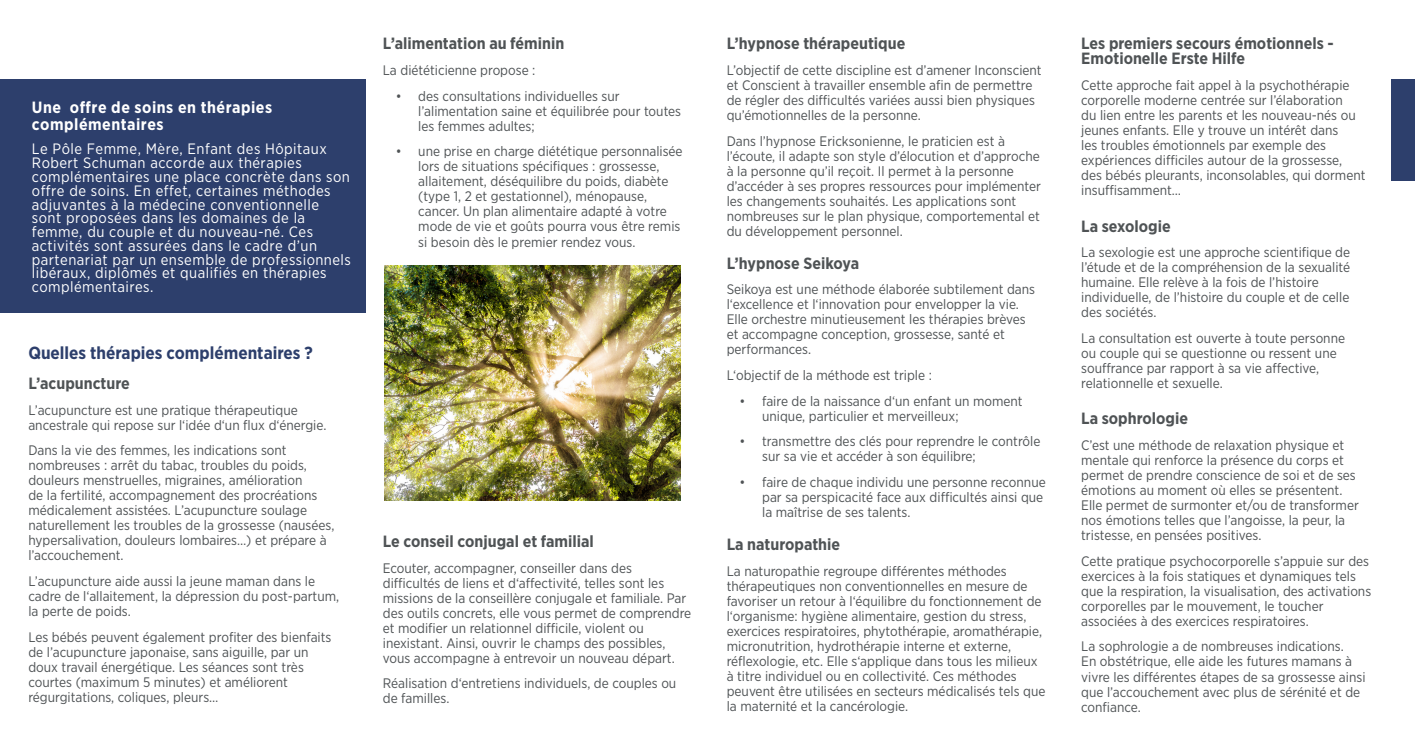
<style>
.page{position:relative;width:1418px;height:745px;background:#fff}
.page>*{position:absolute;margin:0;border:0;box-sizing:border-box;transform-origin:0 0}
.TITLE_SMALL{font:700 17.5px "Gotham Narrow";color:#2d3f6c}
.TITLE_SMALL-2{font:700 16.25px/15px "Gotham Narrow";color:#4f5355}
.t1{font:700 16.25px/17.5px "Gotham Narrow";letter-spacing:.03em;color:#fff}
.t2{font:15px/13.8px "Gotham Narrow";letter-spacing:.03em;color:#fff}
.TITLE_SMALL-3{font:13.75px/15px "Gotham Narrow";color:#4f5355}
</style>
<div class="page">
<div style="left:0;top:79px;width:365px;height:233px;background:#2d3f6c"></div>
<div style="left:1391px;top:79px;width:23px;height:102px;background:#2d3f6c"></div>
<img style="left:384px;top:265px;width:296px;height:235px">
<p class="t1" style="left:32px;top:98px;width:242px">Une offre de soins en thérapies complémentaires</p>
<p class="t2" style="left:32px;top:142px;width:320px">Le Pôle Femme, Mère, Enfant des Hôpitaux Robert Schuman accorde aux thérapies complémentaires une place concrète dans son offre de soins. En effet, certaines méthodes adjuvantes à la médecine conventionnelle sont proposées dans les domaines de la femme, du couple et du nouveau-né. Ces activités sont assurées dans le cadre d’un partenariat par un ensemble de professionnels libéraux, diplômés et qualifiés en thérapies complémentaires.</p>
<p class="TITLE_SMALL" style="left:28px;top:341px;width:286px">Quelles thérapies complémentaires ?</p>
<p class="TITLE_SMALL-2" style="left:28px;top:375px;width:103px">L’acupuncture</p>
<p class="TITLE_SMALL-3" style="left:28px;top:402px;width:299px">L’acupuncture est une pratique thérapeutique ancestrale qui repose sur l‘idée d‘un flux d‘énergie.</p>
<p class="TITLE_SMALL-3" style="left:28px;top:442px;width:307px">Dans la vie des femmes, les indications sont nombreuses : arrêt du tabac, troubles du poids, douleurs menstruelles, migraines, amélioration<br>de la fertilité, accompagnement des procréations médicalement assistées. L’acupuncture soulage naturellement les troubles de la grossesse (nausées, hypersalivation, douleurs lombaires…) et prépare à l’accouchement.</p>
<p class="TITLE_SMALL-3" style="left:28px;top:573px;width:312px">L’acupuncture aide aussi la jeune maman dans le cadre de l‘allaitement, la dépression du post-partum, la perte de poids.</p>
<p class="TITLE_SMALL-3" style="left:28px;top:628px;width:304px">Les bébés peuvent également profiter des bienfaits de l’acupuncture japonaise, sans aiguille, par un doux travail énergétique. Les séances sont très courtes (maximum 5 minutes) et améliorent régurgitations, coliques, pleurs…</p>
<p class="TITLE_SMALL-2" style="left:383px;top:36px;width:183px">L’alimentation au féminin</p>
<p class="TITLE_SMALL-3" style="left:383px;top:62px;width:154px">La diététicienne propose :</p>
<p class="TITLE_SMALL-3" style="left:418px;top:88px;width:264px;text-indent:-22px">• des consultations individuelles sur l’alimentation saine et équilibrée pour toutes les femmes adultes;</p>
<p class="TITLE_SMALL-3" style="left:418px;top:144px;width:266px;text-indent:-22px">• une prise en charge diététique personnalisée lors de situations spécifiques : grossesse, allaitement, déséquilibre du poids, diabète (type 1, 2 et gestationnel), ménopause, cancer. Un plan alimentaire adapté à votre mode de vie et goûts pourra vous être remis si besoin dès le premier rendez vous.</p>
<p class="TITLE_SMALL-2" style="left:383px;top:533px;width:212px">Le conseil conjugal et familial</p>
<p class="TITLE_SMALL-3" style="left:383px;top:559px;width:310px">Ecouter, accompagner, conseiller dans des difficultés de liens et d‘affectivité, telles sont les missions de la conseillère conjugale et familiale. Par des outils concrets, elle vous permet de comprendre et modifier un relationnel difficile, violent ou inexistant. Ainsi, ouvrir le champs des possibles, vous accompagne à entrevoir un nouveau départ.</p>
<p class="TITLE_SMALL-3" style="left:383px;top:675px;width:295px">Réalisation d‘entretiens individuels, de couples ou de familles.</p>
<p class="TITLE_SMALL-2" style="left:726px;top:36px;width:180px">L’hypnose thérapeutique</p>
<p class="TITLE_SMALL-3" style="left:726px;top:62px;width:316px">L’objectif de cette discipline est d’amener Inconscient et Conscient à travailler ensemble afin de permettre de régler des difficultés variées aussi bien physiques qu’émotionnelles de la personne.</p>
<p class="TITLE_SMALL-3" style="left:726px;top:133px;width:316px">Dans l’hypnose Ericksonienne, le praticien est à l’écoute, il adapte son style d’élocution et d’approche à la personne qu’il reçoit. Il permet à la personne d’accéder à ses propres ressources pour implémenter les changements souhaités. Les applications sont nombreuses sur le plan physique, comportemental et du développement personnel.</p>
<p class="TITLE_SMALL-2" style="left:726px;top:255px;width:134px">L’hypnose Seikoya</p>
<p class="TITLE_SMALL-3" style="left:726px;top:281px;width:310px">Seikoya est une méthode élaborée subtilement dans l‘excellence et l‘innovation pour envelopper la vie.<br>Elle orchestre minutieusement les thérapies brèves et accompagne conception, grossesse, santé et performances.</p>
<p class="TITLE_SMALL-3" style="left:726px;top:367px;width:207px">L‘objectif de la méthode est triple :</p>
<p class="TITLE_SMALL-3" style="left:762px;top:393px;width:262px;text-indent:-22px">• faire de la naissance d‘un enfant un moment unique, particulier et merveilleux;</p>
<p class="TITLE_SMALL-3" style="left:762px;top:433px;width:280px;text-indent:-22px">• transmettre des clés pour reprendre le contrôle sur sa vie et accéder à son équilibre;</p>
<p class="TITLE_SMALL-3" style="left:762px;top:474px;width:285px;text-indent:-22px">• faire de chaque individu une personne reconnue par sa perspicacité face aux difficultés ainsi que la maîtrise de ses talents.</p>
<p class="TITLE_SMALL-2" style="left:726px;top:536px;width:115px">La naturopathie</p>
<p class="TITLE_SMALL-3" style="left:726px;top:562px;width:320px">La naturopathie regroupe différentes méthodes thérapeutiques non conventionnelles en mesure de favoriser un retour à l‘équilibre du fonctionnement de l‘organisme: hygiène alimentaire, gestion du stress, exercices respiratoires, phytothérapie, aromathérapie, micronutrition, hydrothérapie interne et externe, réflexologie, etc. Elle s‘applique dans tous les milieux à titre individuel ou en collectivité. Ces méthodes peuvent être utilisées en secteurs médicalisés tels que la maternité et la cancérologie.</p>
<p class="TITLE_SMALL-2" style="left:1081px;top:36px;width:254px">Les premiers secours émotionnels -<br>Emotionelle Erste Hilfe</p>
<p class="TITLE_SMALL-3" style="left:1081px;top:77px;width:286px">Cette approche fait appel à la psychothérapie corporelle moderne centrée sur l’élaboration<br>du lien entre les parents et les nouveau-nés ou jeunes enfants. Elle y trouve un intérêt dans<br>les troubles émotionnels par exemple des expériences difficiles autour de la grossesse, des bébés pleurants, inconsolables, qui dorment insuffisamment…</p>
<p class="TITLE_SMALL-2" style="left:1081px;top:218px;width:91px">La sexologie</p>
<p class="TITLE_SMALL-3" style="left:1081px;top:244px;width:270px">La sexologie est une approche scientifique de l’étude et de la compréhension de la sexualité humaine. Elle relève à la fois de l’histoire individuelle, de l’histoire du couple et de celle des sociétés.</p>
<p class="TITLE_SMALL-3" style="left:1081px;top:330px;width:265px">La consultation est ouverte à toute personne ou couple qui se questionne ou ressent une souffrance par rapport à sa vie affective, relationnelle et sexuelle.</p>
<p class="TITLE_SMALL-2" style="left:1081px;top:410px;width:108px">La sophrologie</p>
<p class="TITLE_SMALL-3" style="left:1081px;top:437px;width:279px">C’est une méthode de relaxation physique et mentale qui renforce la présence du corps et permet de prendre conscience de soi et de ses émotions au moment où elles se présentent.<br>Elle permet de surmonter et/ou de transformer nos émotions telles que l’angoisse, la peur, la tristesse, en pensées positives.</p>
<p class="TITLE_SMALL-3" style="left:1081px;top:552px;width:291px">Cette pratique psychocorporelle s’appuie sur des exercices à la fois statiques et dynamiques tels que la respiration, la visualisation, des activations corporelles par le mouvement, le toucher associées à des exercices respiratoires.</p>
<p class="TITLE_SMALL-3" style="left:1081px;top:638px;width:286px">La sophrologie a de nombreuses indications.<br>En obstétrique, elle aide les futures mamans à vivre les différentes étapes de sa grossesse ainsi que l’accouchement avec plus de sérénité et de confiance.</p>
</div>
